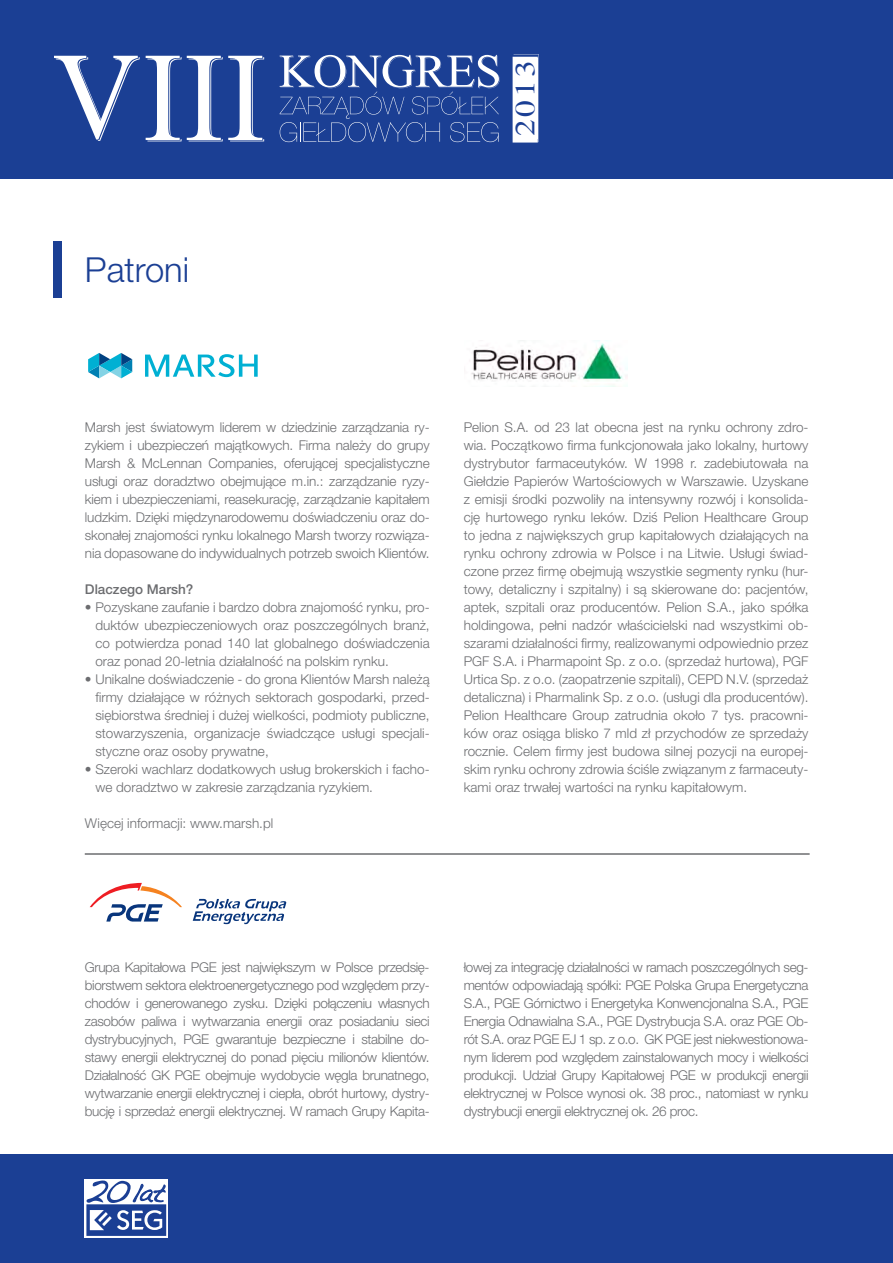
<style>
.page{position:relative;width:893px;height:1263px;background:#fff}
.page>*{position:absolute;margin:0;border:0;box-sizing:border-box;transform-origin:0 0}
.t1{font:300 34.5px "Helvetica Neue LT Pro";color:#1b3f94}
.t2{font:28.2px "Toronto";color:#1b3f94;scale:1.18 1}
.t3{font:300 13.5px/18px "Helvetica Neue LT Pro";color:#6c6d70;text-align:justify}
.t4{font:500 13.5px "Helvetica Neue LT Pro";color:#6c6d70}
</style>
<div class="page">
<div style="left:0;top:0;width:893px;height:179px;background:#1b3f94"></div>
<div style="left:0;top:1155px;width:893px;height:108px;background:#1b3f94"></div>
<svg style="left:85px;top:1179px;width:83px;height:58px"></svg>
<svg style="left:86px;top:1180px;width:80px;height:56px"></svg>
<svg style="left:280px;top:55px;width:220px;height:87px"></svg>
<svg style="left:513px;top:54px;width:26px;height:89px"></svg>
<div style="left:513px;top:59px;width:24px;height:80px;background:#fff"></div>
<svg style="left:146px;top:56px;width:118px;height:85px"></svg>
<svg style="left:54px;top:56px;width:86px;height:85px"></svg>
<svg style="left:88px;top:353px;width:44px;height:25px"></svg>
<svg style="left:145px;top:354px;width:113px;height:23px"></svg>
<img style="left:471px;top:341px;width:157px;height:46px">
<div style="left:54px;top:241px;width:8px;height:56px;background:#1b3f94"></div>
<svg style="left:193px;top:899px;width:93px;height:25px"></svg>
<svg style="left:90px;top:883px;width:92px;height:38px"></svg>
<hr style="left:85px;top:853px;width:725px;height:2px;background:#6c6d70">
<h1 class="t1" style="left:85px;top:249px;width:106px">Patroni</h1>
<h2 class="t2" style="left:509px;top:136px;width:66px;rotate:-90deg">2013</h2>
<p class="t3" style="left:85px;top:418px;width:346px">Marsh jest światowym liderem w dziedzinie zarządzania ry&shy;zykiem i ubezpieczeń majątkowych. Firma należy do grupy Marsh &amp; McLennan Companies, oferującej specjalistyczne usługi oraz doradztwo obejmujące m.in.: zarządzanie ryzy&shy;kiem i ubezpieczeniami, reasekurację, zarządzanie kapitałem ludzkim. Dzięki międzynarodowemu doświadczeniu oraz do&shy;skonałej znajomości rynku lokalnego Marsh tworzy rozwiąza&shy;nia dopasowane do indywidualnych potrzeb swoich Klientów.</p>
<p class="t4" style="left:85px;top:581px;width:110px">Dlaczego Marsh?</p>
<p class="t3" style="left:95px;top:598px;width:336px;text-indent:-11px">• Pozyskane zaufanie i bardzo dobra znajomość rynku, pro&shy;duktów ubezpieczeniowych oraz poszczególnych branż, co potwierdza ponad 140 lat globalnego doświadczenia oraz ponad 20-letnia działalność na polskim rynku.</p>
<p class="t3" style="left:95px;top:670px;width:336px;text-indent:-11px">• Unikalne doświadczenie - do grona Klientów Marsh należą firmy działające w różnych sektorach gospodarki, przed&shy;siębiorstwa średniej i dużej wielkości, podmioty publiczne, stowarzyszenia, organizacje świadczące usługi specjali&shy;styczne oraz osoby prywatne,</p>
<p class="t3" style="left:95px;top:760px;width:336px;text-indent:-11px">• Szeroki wachlarz dodatkowych usług brokerskich i facho&shy;we doradztwo w zakresie zarządzania ryzykiem.</p>
<p class="t3" style="left:85px;top:814px;width:190px">Więcej informacji: www.marsh.pl</p>
<p class="t3" style="left:464px;top:418px;width:346px">Pelion S.A. od 23 lat obecna jest na rynku ochrony zdro&shy;wia. Początkowo firma funkcjonowała jako lokalny, hurtowy dystrybutor farmaceutyków. W 1998 r. zadebiutowała na Giełdzie Papierów Wartościowych w Warszawie. Uzyskane z emisji środki pozwoliły na intensywny rozwój i konsolida&shy;cję hurtowego rynku leków. Dziś Pelion Healthcare Group to jedna z największych grup kapitałowych działających na rynku ochrony zdrowia w Polsce i na Litwie. Usługi świad&shy;czone przez firmę obejmują wszystkie segmenty rynku (hur&shy;towy, detaliczny i szpitalny) i są skierowane do: pacjentów, aptek, szpitali oraz producentów. Pelion S.A., jako spółka holdingowa, pełni nadzór właścicielski nad wszystkimi ob&shy;szarami działalności firmy, realizowanymi odpowiednio przez PGF S.A. i Pharmapoint Sp. z o.o. (sprzedaż hurtowa), PGF Urtica Sp. z o.o. (zaopatrzenie szpitali), CEPD N.V. (sprzedaż detaliczna) i Pharmalink Sp. z o.o. (usługi dla producentów).<br>Pelion Healthcare Group zatrudnia około 7 tys. pracowni&shy;ków oraz osiąga blisko 7 mld zł przychodów ze sprzedaży rocznie. Celem firmy jest budowa silnej pozycji na europej&shy;skim rynku ochrony zdrowia ściśle związanym z farmaceuty&shy;kami oraz trwałej wartości na rynku kapitałowym.</p>
<p class="t3" style="left:85px;top:958px;width:346px">Grupa Kapitałowa PGE jest największym w Polsce przedsię&shy;biorstwem sektora elektroenergetycznego pod względem przy&shy;chodów i generowanego zysku. Dzięki połączeniu własnych zasobów paliwa i wytwarzania energii oraz posiadaniu sieci dystrybucyjnych, PGE gwarantuje bezpieczne i stabilne do&shy;stawy energii elektrycznej do ponad pięciu milionów klientów.<br>Działalność GK PGE obejmuje wydobycie węgla brunatnego, wytwarzanie energii elektrycznej i ciepła, obrót hurtowy, dystry&shy;bucję i sprzedaż energii elektrycznej. W ramach Grupy Kapita-</p>
<p class="t3" style="left:464px;top:958px;width:346px">łowej za integrację działalności w ramach poszczególnych seg&shy;mentów odpowiadają spółki: PGE Polska Grupa Energetyczna S.A., PGE Górnictwo i Energetyka Konwencjonalna S.A., PGE Energia Odnawialna S.A., PGE Dystrybucja S.A. oraz PGE Ob&shy;rót S.A. oraz PGE EJ 1 sp. z o.o. GK PGE jest niekwestionowa&shy;nym liderem pod względem zainstalowanych mocy i wielkości produkcji. Udział Grupy Kapitałowej PGE w produkcji energii elektrycznej w Polsce wynosi ok. 38 proc., natomiast w rynku dystrybucji energii elektrycznej ok. 26 proc.</p>
</div>
